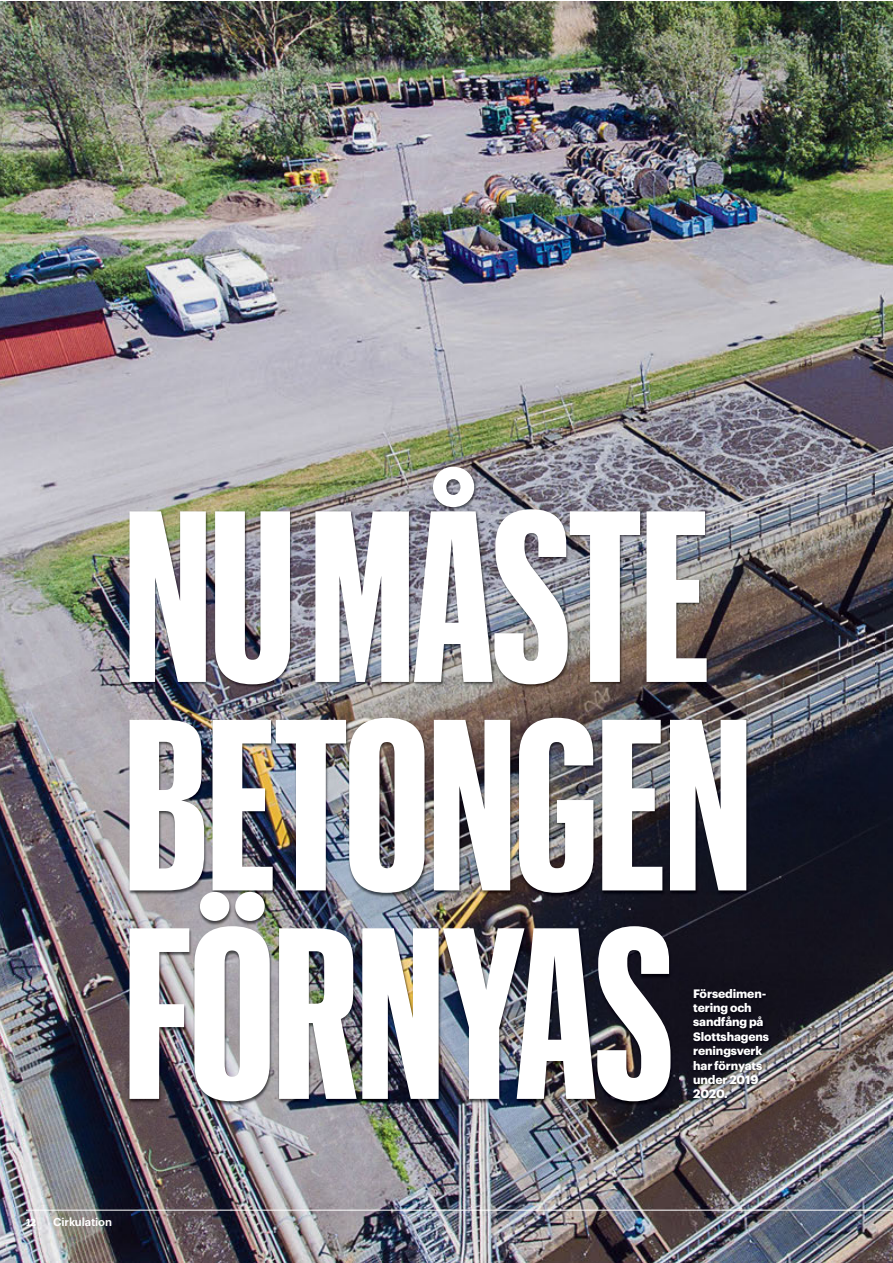
<style>
.page{position:relative;width:893px;height:1263px;background:#fff}
.page>*{position:absolute;margin:0;border:0;box-sizing:border-box;transform-origin:0 0}
.t1{font:700 238.5px/208.5px "Graphik XX Cond";letter-spacing:-.01em;color:#fff}
.t2{font:700 12px/14.4px "Graphik";letter-spacing:-.01em;color:#fff}
.t3{font:600 11.25px "Graphik";letter-spacing:-.01em;color:#fff}
.t4{font:700 11.25px "Duplicate Slab";color:#fff}
</style>
<div class="page">
<img style="left:0;top:1px;width:892px;height:1262px">
<hr style="left:26px;top:1210px;width:866px;height:1px;background:#fff">
<img style="left:32px;top:469px;width:843px;height:719px">
<img style="left:680px;top:981px;width:106px;height:164px">
<h1 class="t1" style="left:124px;top:490px;width:630px">NU MÅSTE<br>BETONGEN<br>FÖRNYAS</h1>
<p class="t2" style="left:693px;top:985px;width:77px">Försedimen&shy;tering och sandfång på<br>Slottshagens reningsverk har förnyats under 2019 –<br>2020.</p>
<p class="t4" style="left:26px;top:1214px;width:12px">12</p>
<p class="t3" style="left:53px;top:1213px;width:60px">Cirkulation</p>
</div>
